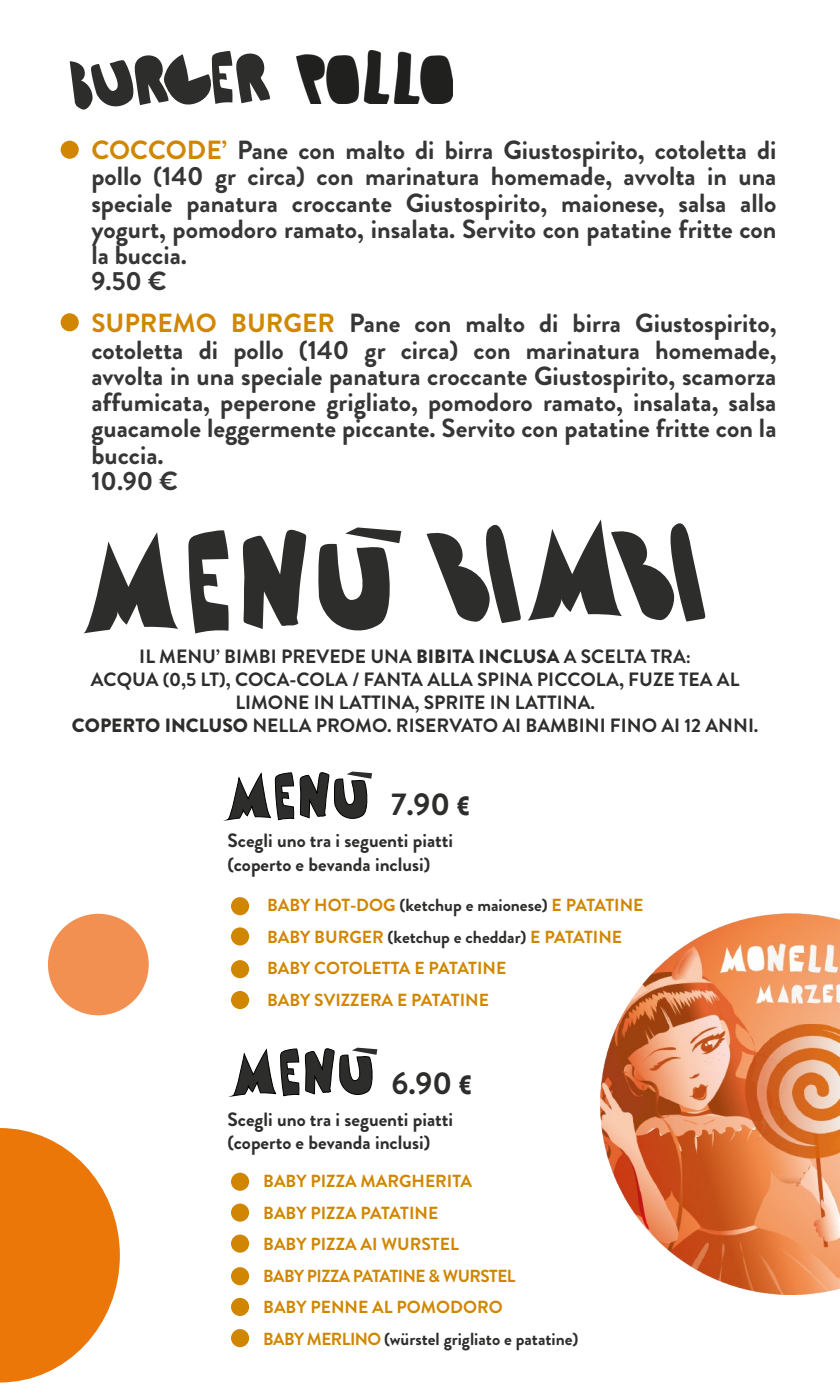
<style>
.page{position:relative;width:840px;height:1400px;background:#fff}
.page>*{position:absolute;margin:0;border:0;box-sizing:border-box;transform-origin:0 0}
.t1{font:700 31.5px "Brandon Grotesque";color:#2d2d2c}
.t2{font:700 26.25px/26.2px "Brandon Grotesque";color:#373636}
.t3{font:700 19.25px/23.1px "Brandon Grotesque";color:#2d2d2c}
.t4{font:700 17.5px "Brandon Grotesque";color:#d08600}
.t5{font:700 17.5px "Brandon Grotesque";color:#2d2d2c}
.t6{font:700 17.5px "Brandon Grotesque";letter-spacing:-.03em;color:#d08600}
.s1{color:#d08600}
.s2{font-weight:900}
.s3{font-family:"Tw Cen";font-weight:800;font-stretch:condensed;font-size:28px}
.s4{color:#2d2d2c}
</style>
<div class="page">
<img style="left:296px;top:51px;width:156px;height:52px">
<svg style="left:84px;top:541px;width:43px;height:92px"></svg>
<svg style="left:272px;top:529px;width:34px;height:97px"></svg>
<svg style="left:318px;top:527px;width:83px;height:104px"></svg>
<svg style="left:427px;top:524px;width:94px;height:99px"></svg>
<svg style="left:527px;top:519px;width:178px;height:103px"></svg>
<svg style="left:127px;top:530px;width:145px;height:104px"></svg>
<svg style="left:277px;top:771px;width:95px;height:50px"></svg>
<svg style="left:133px;top:772px;width:144px;height:325px"></svg>
<svg style="left:233px;top:1030px;width:144px;height:67px"></svg>
<svg style="left:70px;top:51px;width:200px;height:59px"></svg>
<img style="left:600px;top:914px;width:240px;height:380px">
<div style="left:48px;top:914px;width:101px;height:101px;background:#f29052;border-radius:50%"></div>
<svg style="left:0;top:1128px;width:120px;height:254px"></svg>
<div style="left:61px;top:313px;width:18px;height:18px;background:#d08600;border-radius:50%"></div>
<div style="left:61px;top:141px;width:18px;height:18px;background:#d08600;border-radius:50%"></div>
<div style="left:231px;top:1173px;width:18px;height:18px;background:#d08600;border-radius:50%"></div>
<div style="left:231px;top:991px;width:18px;height:18px;background:#d08600;border-radius:50%"></div>
<div style="left:231px;top:960px;width:18px;height:18px;background:#d08600;border-radius:50%"></div>
<div style="left:231px;top:927px;width:18px;height:19px;background:#d08600;border-radius:50%"></div>
<div style="left:231px;top:897px;width:18px;height:18px;background:#d08600;border-radius:50%"></div>
<div style="left:231px;top:1204px;width:18px;height:18px;background:#d08600;border-radius:50%"></div>
<div style="left:231px;top:1235px;width:18px;height:18px;background:#d08600;border-radius:50%"></div>
<div style="left:231px;top:1267px;width:18px;height:18px;background:#d08600;border-radius:50%"></div>
<div style="left:231px;top:1298px;width:18px;height:18px;background:#d08600;border-radius:50%"></div>
<div style="left:231px;top:1329px;width:18px;height:18px;background:#d08600;border-radius:50%"></div>
<p class="t2" style="left:91px;top:137px;width:687px;text-indent:-28px"><span class="s1">• COCCODE’</span> Pane con malto di birra Giustospirito, cotoletta di pollo (140 gr circa) con marinatura homemade, avvolta in una speciale panatura croccante Giustospirito, maionese, salsa allo yogurt, pomodoro ramato, insalata. Servito con patatine fritte con la buccia.<br>9.50 €</p>
<p class="t2" style="left:91px;top:310px;width:687px;text-indent:-28px"><span class="s1">• SUPREMO BURGER</span> Pane con malto di birra Giustospirito, cotoletta di pollo (140 gr circa) con marinatura homemade, avvolta in una speciale panatura croccante Giustospirito, scamorza affumicata, peperone grigliato, pomodoro ramato, insalata, salsa guacamole leggermente piccante. Servito con patatine fritte con la buccia.<br>10.90 €</p>
<p class="t3" style="left:72px;top:645px;width:688px;text-align:center">IL MENU’ BIMBI PREVEDE UNA <span class="s2">BIBITA INCLUSA</span> A SCELTA TRA:<br>ACQUA (0,5 LT), COCA-COLA / FANTA ALLA SPINA PICCOLA, FUZE TEA AL LIMONE IN LATTINA, SPRITE IN LATTINA.<br><span class="s2">COPERTO INCLUSO</span> NELLA PROMO. RISERVATO AI BAMBINI FINO AI 12 ANNI.</p>
<p class="t1" style="left:391px;top:782px;width:80px">7.90 <span class="s3">€</span></p>
<p class="t3" style="left:228px;top:830px;width:227px">Scegli uno tra i seguenti piatti (coperto e bevanda inclusi)</p>
<p class="t4" style="left:239px;top:893px;width:406px">• BABY HOT-DOG <span class="s4">(ketchup e maionese)</span> E PATATINE</p>
<p class="t4" style="left:239px;top:925px;width:385px">• BABY BURGER <span class="s4">(ketchup e cheddar)</span> E PATATINE</p>
<p class="t4" style="left:239px;top:956px;width:269px">• BABY COTOLETTA E PATATINE</p>
<p class="t4" style="left:239px;top:988px;width:252px">• BABY SVIZZERA E PATATINE</p>
<p class="t1" style="left:391px;top:1061px;width:82px">6.90 <span class="s3">€</span></p>
<p class="t3" style="left:228px;top:1108px;width:227px">Scegli uno tra i seguenti piatti (coperto e bevanda inclusi)</p>
<p class="t4" style="left:235px;top:1169px;width:239px">• BABY PIZZA MARGHERITA</p>
<p class="t4" style="left:235px;top:1200px;width:205px">• BABY PIZZA PATATINE</p>
<p class="t4" style="left:235px;top:1232px;width:226px">• BABY PIZZA AI WURSTEL</p>
<p class="t6" style="left:235px;top:1263px;width:282px">• BABY PIZZA PATATINE &amp; WURSTEL</p>
<p class="t4" style="left:235px;top:1295px;width:269px">• BABY PENNE AL POMODORO</p>
<p class="t5" style="left:235px;top:1326px;width:345px"><span class="s1">• BABY MERLINO</span> (würstel grigliato e patatine)</p>
</div>
